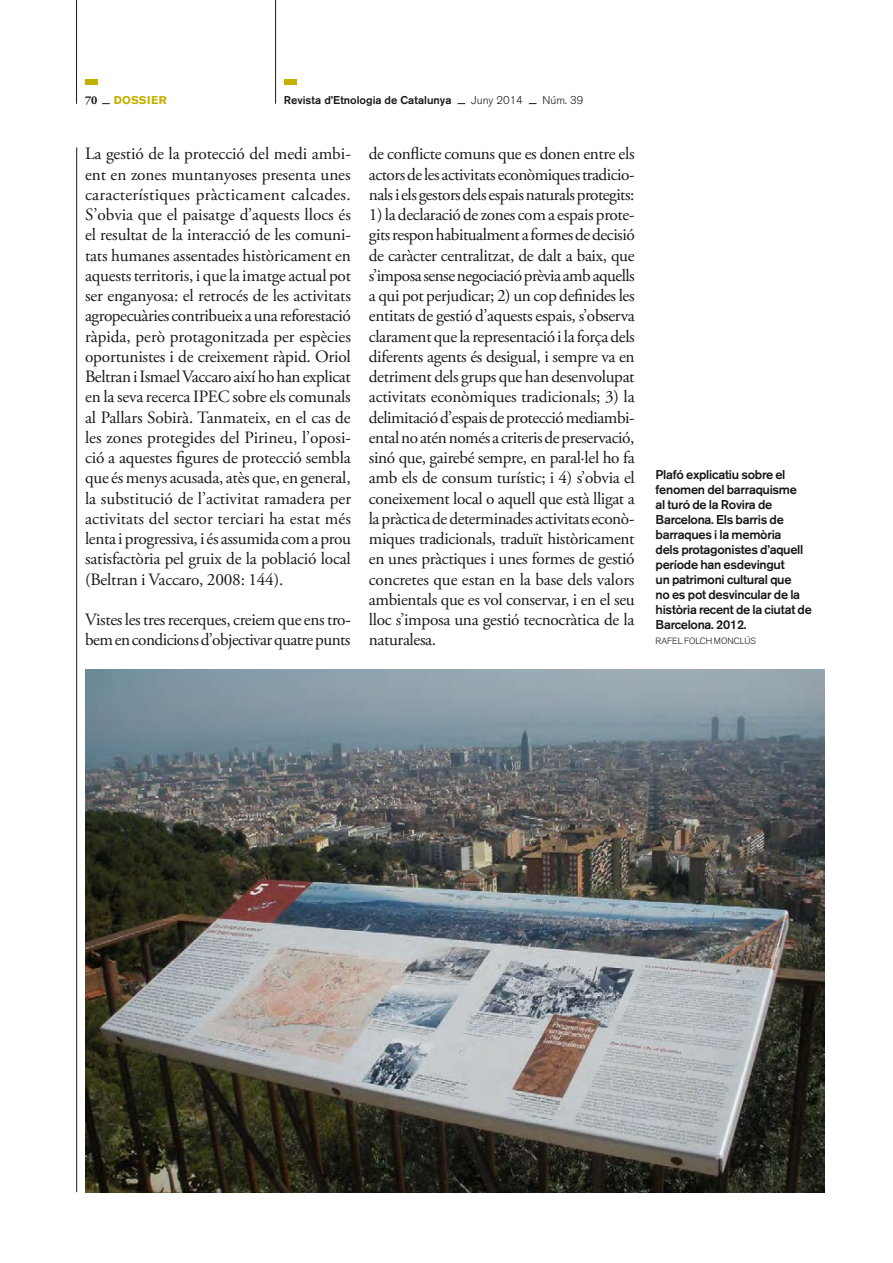
<style>
.page{position:relative;width:893px;height:1263px;background:#fff}
.page>*{position:absolute;margin:0;border:0;box-sizing:border-box;transform-origin:0 0}
.Text{font:17.25px/20.2px "Adobe Garamond Pro";letter-spacing:-.02em;color:#1a171c;text-align:justify}
.FOTO_text{font:500 12.75px/15px "Akzidenz Grotesk BE";letter-spacing:-.02em;color:#1a171c}
.t1{font:700 12px "Adobe Garamond Pro";color:#1a171c}
.t2{font:500 11.25px "Akzidenz Grotesk BE";color:#1a171c}
.t3{font:300 11.25px "Akzidenz Grotesk BE";color:#1a171c}
.t4{font:700 11.25px "Akzidenz Grotesk BE";letter-spacing:.03em;color:#c5b000}
.FOTO_text-2{font:300 9px "Akzidenz Grotesk BE";color:#1a171c}
</style>
<div class="page">
<hr style="left:275px;top:0;width:1px;height:104px;background:#1a171c">
<hr style="left:76px;top:0;width:1px;height:104px;background:#1a171c">
<hr style="left:76px;top:148px;width:1px;height:1044px;background:#1a171c">
<div style="left:85px;top:79px;width:12px;height:6px;background:#c5b000"></div>
<div style="left:284px;top:79px;width:12px;height:6px;background:#c5b000"></div>
<img style="left:85px;top:670px;width:740px;height:522px">
<p class="t1" style="left:85px;top:93px;width:14px">70</p>
<p class="t4" style="left:114px;top:93px;width:55px">DOSSIER</p>
<p class="t2" style="left:284px;top:93px;width:169px">Revista d’Etnologia de Catalunya</p>
<p class="t3" style="left:471px;top:94px;width:53px">Juny 2014</p>
<p class="t3" style="left:543px;top:94px;width:42px">Núm. 39</p>
<p class="Text" style="left:85px;top:144px;width:268px">La gestió de la protecció del medi ambi&shy;ent en zones muntanyoses presenta unes característiques pràcticament calcades.<br>S’obvia que el paisatge d’aquests llocs és el resultat de la interacció de les comuni&shy;tats humanes assentades històricament en aquests territoris, i que la imatge actual pot ser enganyosa: el retrocés de les activitats agropecuàries contribueix a una reforestació ràpida, però protagonitzada per espècies oportunistes i de creixement ràpid. Oriol Beltran i Ismael Vaccaro així ho han explicat en la seva recerca IPEC sobre els comunals al Pallars Sobirà. Tanmateix, en el cas de les zones protegides del Pirineu, l’oposi&shy;ció a aquestes figures de protecció sembla que és menys acusada, atès que, en general, la substitució de l’activitat ramadera per activitats del sector terciari ha estat més lenta i progressiva, i és assumida com a prou satisfactòria pel gruix de la població local (Beltran i Vaccaro, 2008: 144).</p>
<p class="Text" style="left:85px;top:610px;width:267px">Vistes les tres recerques, creiem que ens tro&shy;bem en condicions d’objectivar quatre punts</p>
<p class="Text" style="left:369px;top:144px;width:267px">de conflicte comuns que es donen entre els actors de les activitats econòmiques tradicio&shy;nals i els gestors dels espais naturals protegits:</p>
<p class="Text" style="left:369px;top:205px;width:268px">1) la declaració de zones com a espais prote&shy;gits respon habitualment a formes de decisió de caràcter centralitzat, de dalt a baix, que s’imposa sense negociació prèvia amb aquells a qui pot perjudicar; 2) un cop definides les entitats de gestió d’aquests espais, s’observa clarament que la representació i la força dels diferents agents és desigual, i sempre va en detriment dels grups que han desenvolupat activitats econòmiques tradicionals; 3) la delimitació d’espais de protecció mediambi&shy;ental no atén només a criteris de preservació, sinó que, gairebé sempre, en paral·lel ho fa amb els de consum turístic; i 4) s’obvia el coneixement local o aquell que està lligat a la pràctica de determinades activitats econò&shy;miques tradicionals, traduït històricament en unes pràctiques i unes formes de gestió concretes que estan en la base dels valors ambientals que es vol conservar, i en el seu lloc s’imposa una gestió tecnocràtica de la naturalesa.</p>
<p class="FOTO_text" style="left:656px;top:467px;width:158px">Plafó explicatiu sobre el fenomen del barraquisme<br>al turó de la Rovira de<br>Barcelona. Els barris de barraques i la memòria<br>dels protagonistes d’aquell període han esdevingut<br>un patrimoni cultural que<br>no es pot desvincular de la història recent de la ciutat de<br>Barcelona. 2012.</p>
<p class="FOTO_text-2" style="left:656px;top:636px;width:102px">RAFEL FOLCH MONCLÚS</p>
</div>
